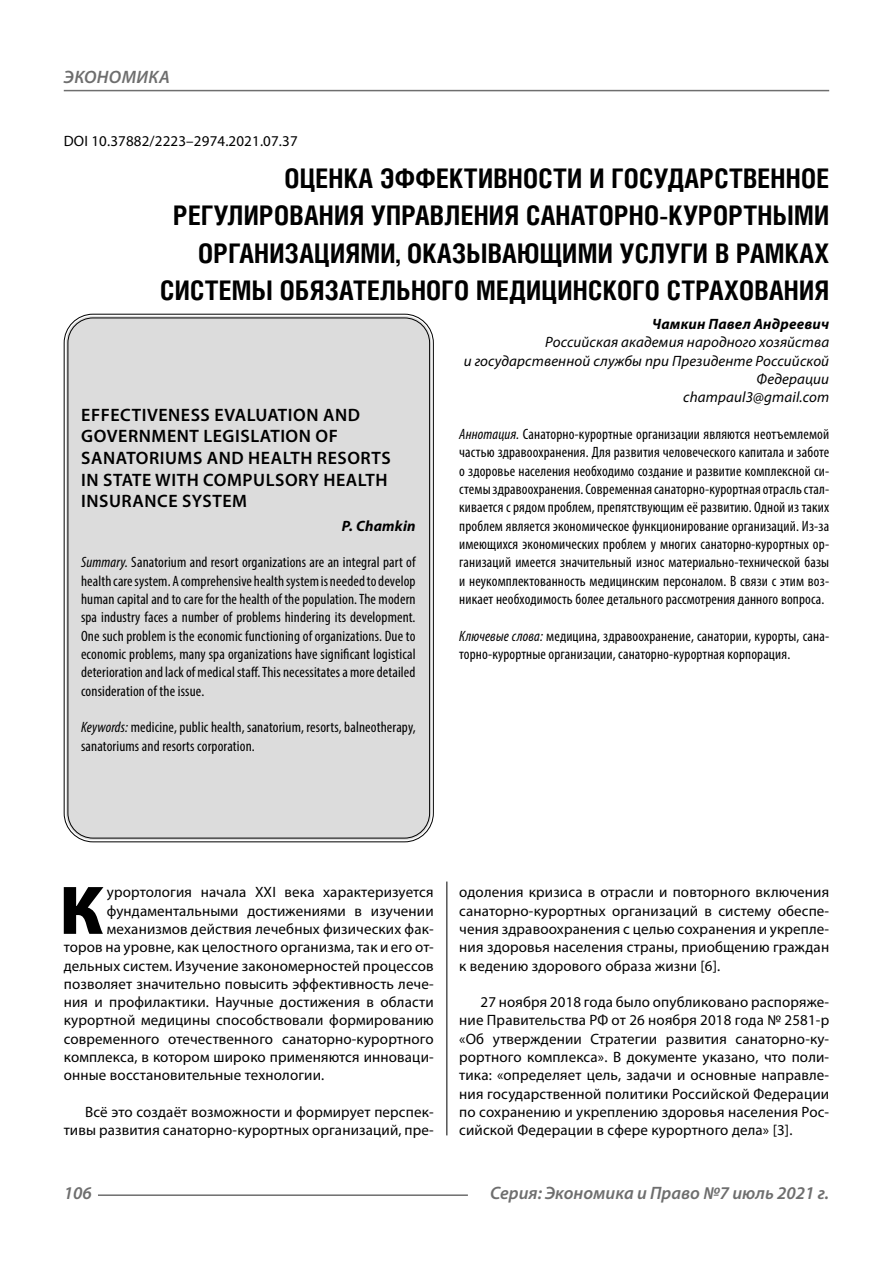
<style>
.page{position:relative;width:893px;height:1263px;background:#fff}
.page>*{position:absolute;margin:0;border:0;box-sizing:border-box;transform-origin:0 0}
.Bukvica{font:900 69.3px "Myriad Pro";color:#000}
.Header{font:700 27px/37.5px "Helios Cond C";letter-spacing:.01em;color:#000;text-align:right}
.Header-eng{font:600 18px/21.6px "Myriad Pro";letter-spacing:.03em;color:#000}
.t1{font:italic 600 18px "Myriad Pro";color:#6e6e6e}
.Annotation-rus{font:condensed 15px/18.3px "Myriad Pro";letter-spacing:.01em;color:#000;text-align:justify}
.Normal{font:15px/18.3px "Myriad Pro";letter-spacing:.01em;color:#000;text-align:justify}
.Annotation-eng{font:condensed 15px/18.3px "Myriad Pro";letter-spacing:.01em;color:#000;text-align:justify}
.Bukvica-2{font:15px "Myriad Pro";letter-spacing:.01em;color:#000}
.Author-doc{font:italic 15px/18.3px "Myriad Pro";letter-spacing:.01em;color:#000;text-align:right}
.DOI{font:15px "Myriad Pro";letter-spacing:.01em;color:#000}
.Author{font:italic 700 15px "Myriad Pro";letter-spacing:.01em;color:#000}
.Author-email{font:italic 15px "Myriad Pro";letter-spacing:.01em;color:#000}
.Author-eng{font:italic 700 15px "Myriad Pro";letter-spacing:.01em;color:#000}
.s1{font-style:italic}
</style>
<div class="page">
<hr style="left:446px;top:879px;width:1px;height:256px;background:#000">
<div style="left:66px;top:316px;width:365px;height:524px;background:#dcdcdc;border-radius:27px"></div>
<hr style="left:98px;top:1194px;width:370px;height:2px;background:#6e6e6e">
<hr style="left:64px;top:90px;width:765px;height:1px;background:#6e6e6e">
<p class="t1" style="left:64px;top:66px;width:24px">Экономика</p>
<p class="DOI" style="left:64px;top:132px;width:235px">DOI 10.37882/2223–2974.2021.07.37</p>
<p class="Header" style="left:160px;top:159px;width:671px">ОЦЕНКА ЭФФЕКТИВНОСТИ И ГОСУДАРСТВЕННОЕ РЕГУЛИРОВАНИЯ УПРАВЛЕНИЯ САНАТОРНО-КУРОРТНЫМИ ОРГАНИЗАЦИЯМИ, ОКАЗЫВАЮЩИМИ УСЛУГИ В РАМКАХ СИСТЕМЫ ОБЯЗАТЕЛЬНОГО МЕДИЦИНСКОГО СТРАХОВАНИЯ</p>
<p class="Author" style="left:652px;top:314px;width:178px">Чамкин Павел Андреевич</p>
<p class="Author-doc" style="left:464px;top:333px;width:367px">Российская академия народного хозяйства<br>и государственной службы при Президенте Российской<br>Федерации</p>
<p class="Author-email" style="left:683px;top:388px;width:147px">champaul3@gmail.com</p>
<p class="Annotation-rus" style="left:459px;top:425px;width:371px"><span class="s1">Аннотация.</span> Санаторно-курортные организации являются неотъемлемой частью здравоохранения. Для развития человеческого капитала и заботе о здоровье населения необходимо создание и развитие комплексной си&shy;стемы здравоохранения. Современная санаторно-курортная отрасль стал&shy;кивается с рядом проблем, препятствующим её развитию. Одной из таких проблем является экономическое функционирование организаций. Из-за имеющихся экономических проблем у многих санаторно-курортных ор&shy;ганизаций имеется значительный износ материально-технической базы и неукомплектованность медицинским персоналом. В связи с этим воз&shy;никает необходимость более детального рассмотрения данного вопроса.</p>
<p class="Annotation-rus" style="left:459px;top:626px;width:371px"><span class="s1">Ключевые слова:</span> медицина, здравоохранение, санатории, курорты, сана&shy;торно-курортные организации, санаторно-курортная корпорация.</p>
<p class="Header-eng" style="left:81px;top:403px;width:311px">EFFECTIVENESS EVALUATION AND<br>GOVERNMENT LEGISLATION OF<br>SANATORIUMS AND HEALTH RESORTS<br>IN STATE WITH COMPULSORY HEALTH<br>INSURANCE SYSTEM</p>
<p class="Author-eng" style="left:342px;top:516px;width:75px">P. Chamkin</p>
<p class="Annotation-eng" style="left:81px;top:553px;width:336px"><span class="s1">Summary.</span> Sanatorium and resort organizations are an integral part of health care system. A comprehensive health system is needed to develop human capital and to care for the health of the population. The modern spa industry faces a number of problems hindering its development.<br>One such problem is the economic functioning of organizations. Due to economic problems, many spa organizations have significant logistical deterioration and lack of medical staff. This necessitates a more detailed consideration of the issue.</p>
<p class="Annotation-eng" style="left:81px;top:718px;width:336px"><span class="s1">Keywords:</span> medicine, public health, sanatorium, resorts, balneotherapy, sanatoriums and resorts corporation.</p>
<p class="Bukvica" style="left:59px;top:864px;width:45px">К</p>
<p class="Bukvica-2" style="left:107px;top:883px;width:328px">урортология начала XXI века характеризуется</p>
<p class="Bukvica-2" style="left:107px;top:901px;width:328px">фундаментальными достижениями в изучении</p>
<p class="Bukvica-2" style="left:107px;top:919px;width:328px">механизмов действия лечебных физических фак-</p>
<p class="Bukvica-2" style="left:64px;top:938px;width:371px">торов на уровне, как целостного организма, так и его от-</p>
<p class="Bukvica-2" style="left:64px;top:956px;width:371px">дельных систем. Изучение закономерностей процессов</p>
<p class="Bukvica-2" style="left:64px;top:974px;width:371px">позволяет значительно повысить эффективность лече-</p>
<p class="Bukvica-2" style="left:64px;top:993px;width:371px">ния и профилактики. Научные достижения в области</p>
<p class="Bukvica-2" style="left:64px;top:1011px;width:371px">курортной медицины способствовали формированию</p>
<p class="Bukvica-2" style="left:64px;top:1029px;width:371px">современного отечественного санаторно-курортного</p>
<p class="Bukvica-2" style="left:64px;top:1048px;width:371px">комплекса, в котором широко применяются инноваци-</p>
<p class="Bukvica-2" style="left:64px;top:1066px;width:261px">онные восстановительные технологии.</p>
<p class="Normal" style="left:64px;top:1103px;width:371px;text-align:right">Всё это создаёт возможности и формирует перспек&shy;тивы развития санаторно-курортных организаций, пре-</p>
<p class="Normal" style="left:459px;top:883px;width:371px">одоления кризиса в отрасли и повторного включения санаторно-курортных организаций в систему обеспе&shy;чения здравоохранения с целью сохранения и укрепле&shy;ния здоровья населения страны, приобщению граждан к ведению здорового образа жизни [6].</p>
<p class="Normal" style="left:459px;top:993px;width:371px;text-indent:21px">27 ноября 2018 года было опубликовано распоряже&shy;ние Правительства РФ от 26 ноября 2018 года № 2581-р «Об утверждении Стратегии развития санаторно-ку&shy;рортного комплекса». В документе указано, что поли&shy;тика: «определяет цель, задачи и основные направле&shy;ния государственной политики Российской Федерации по сохранению и укреплению здоровья населения Рос&shy;сийской Федерации в сфере курортного дела» [3].</p>
<p class="t1" style="left:64px;top:1182px;width:30px">106</p>
<p class="t1" style="left:490px;top:1182px;width:341px">Серия: Экономика и Право №7 июль 2021 г.</p>
</div>
